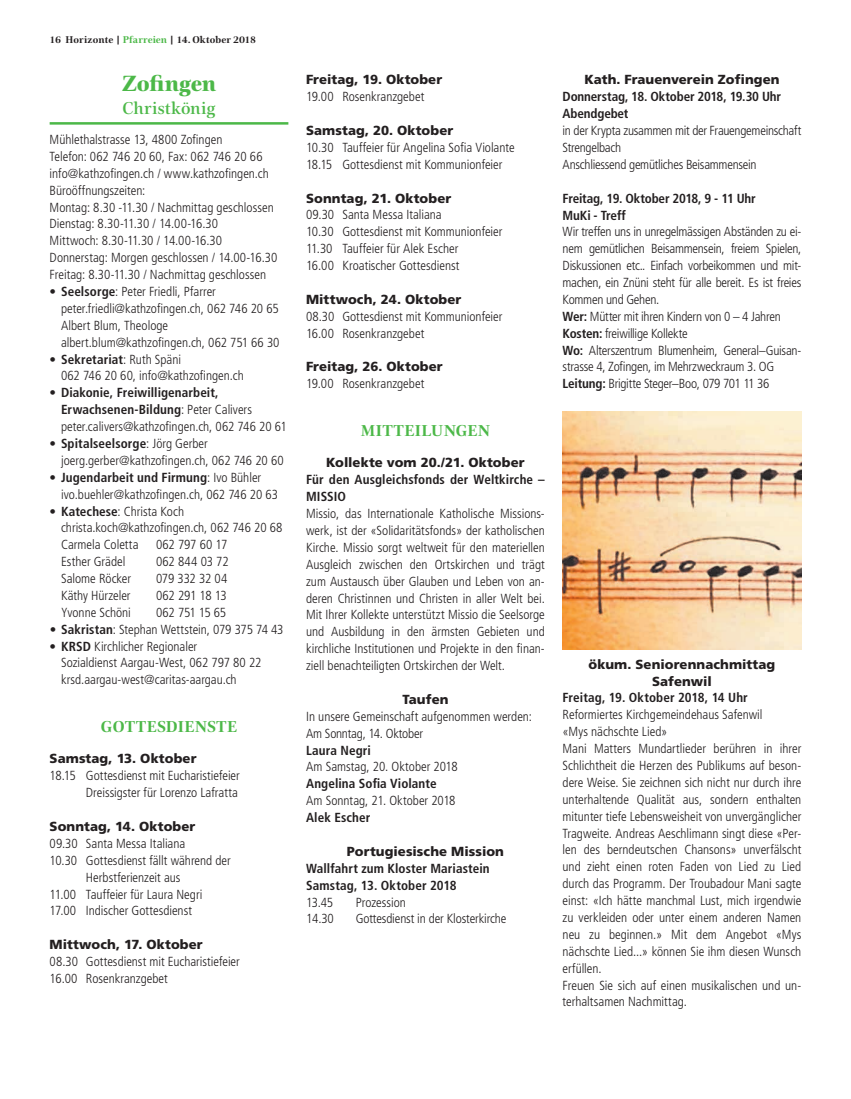
<style>
.page{position:relative;width:851px;height:1099px;background:#fff}
.page>*{position:absolute;margin:0;border:0;box-sizing:border-box;transform-origin:0 0}
.t1{font:800 22.5px "Civita";letter-spacing:-.01em;color:#4cb848}
.t2{font:500 17.5px "Civita";color:#4cb848}
.t3{font:700 16.12px "Civita";letter-spacing:.02em;color:#4cb848}
.t4{font:300 condensed 13.12px/16.9px "Frutiger LT Std";color:#231f20}
.t5{font:300 condensed 13.12px/16.9px "Frutiger LT Std";letter-spacing:-.02em;color:#231f20}
.t6{font:900 13.12px/16.9px "Frutiger LT Std";letter-spacing:.005em;color:#231f20;text-align:center}
.t7{font:700 condensed 13.12px/16.9px "Frutiger LT Std";letter-spacing:.005em;color:#231f20}
.t8{font:700 condensed 13.12px/16.9px "Frutiger LT Std";letter-spacing:-.015em;color:#231f20}
.t9{font:300 condensed 13.12px "Frutiger LT Std";letter-spacing:-.025em;color:#231f20}
.t10{font:700 10px "Civita";letter-spacing:.005em;color:#231f20}
.s1{color:#4cb848}
.s2{font-weight:700}
</style>
<div class="page">
<hr style="left:50px;top:122px;width:238px;height:3px;background:#4cb848">
<img style="left:562px;top:411px;width:239px;height:239px">
<p class="t10" style="left:50px;top:33px;width:208px">16 Horizonte | <span class="s1">Pfarreien</span> | 14. Oktober 2018</p>
<h1 class="t1" style="left:122px;top:68px;width:96px">Zofingen</h1>
<h2 class="t2" style="left:122px;top:96px;width:95px">Christkönig</h2>
<p class="t4" style="left:50px;top:131px;width:229px">Mühlethalstrasse 13, 4800 Zofingen<br>Telefon: 062 746 20 60, Fax: 062 746 20 66 info@kathzofingen.ch / www.kathzofingen.ch Büroöffnungszeiten:<br>Montag: 8.30 -11.30 / Nachmittag geschlossen Dienstag: 8.30-11.30 / 14.00-16.30<br>Mittwoch: 8.30-11.30 / 14.00-16.30<br>Donnerstag: Morgen geschlossen / 14.00-16.30<br>Freitag: 8.30-11.30 / Nachmittag geschlossen</p>
<p class="t4" style="left:61px;top:283px;width:220px;text-indent:-11px">• <span class="s2">Seelsorge</span>: Peter Friedli, Pfarrer peter.friedli@kathzofingen.ch, 062 746 20 65<br>Albert Blum, Theologe albert.blum@kathzofingen.ch, 062 751 66 30</p>
<p class="t4" style="left:61px;top:351px;width:184px;text-indent:-11px">• <span class="s2">Sekretariat</span>: Ruth Späni<br>062 746 20 60, info@kathzofingen.ch</p>
<p class="t4" style="left:61px;top:384px;width:227px;text-indent:-11px">• <span class="s2">Diakonie, Freiwilligenarbeit,<br>Erwachsenen-Bildung</span>: Peter Calivers peter.calivers@kathzofingen.ch, 062 746 20 61</p>
<p class="t4" style="left:61px;top:435px;width:224px;text-indent:-11px">• <span class="s2">Spitalseelsorge</span>: Jörg Gerber joerg.gerber@kathzofingen.ch, 062 746 20 60</p>
<p class="t4" style="left:61px;top:469px;width:218px;text-indent:-11px">• <span class="s2">Jugendarbeit und Firmung</span>: Ivo Bühler ivo.buehler@kathzofingen.ch, 062 746 20 63</p>
<p class="t4" style="left:61px;top:502px;width:223px;text-indent:-11px">• <span class="s2">Katechese</span>: Christa Koch christa.koch@kathzofingen.ch, 062 746 20 68<br>Carmela Coletta</p>
<p class="t4" style="left:156px;top:536px;width:73px">062 797 60 17</p>
<p class="t4" style="left:61px;top:553px;width:66px">Esther Grädel</p>
<p class="t4" style="left:156px;top:553px;width:74px">062 844 03 72</p>
<p class="t4" style="left:61px;top:570px;width:72px">Salome Röcker</p>
<p class="t5" style="left:156px;top:570px;width:73px">079 332 32 04</p>
<p class="t4" style="left:61px;top:587px;width:71px">Käthy Hürzeler</p>
<p class="t9" style="left:156px;top:588px;width:72px">062 291 18 13</p>
<p class="t4" style="left:61px;top:604px;width:71px">Yvonne Schöni</p>
<p class="t5" style="left:156px;top:604px;width:72px">062 751 15 65</p>
<p class="t4" style="left:50px;top:621px;width:235px">• <span class="s2">Sakristan</span>: Stephan Wettstein, 079 375 74 43</p>
<p class="t4" style="left:61px;top:637px;width:202px;text-indent:-11px">• <span class="s2">KRSD</span> Kirchlicher Regionaler<br>Sozialdienst Aargau-West, 062 797 80 22 krsd.aargau-west@caritas-aargau.ch</p>
<p class="t3" style="left:101px;top:716px;width:138px">GOTTESDIENSTE</p>
<p class="t6" style="left:50px;top:750px;width:148px">Samstag, 13. Oktober</p>
<p class="t4" style="left:50px;top:767px;width:192px;text-align:right">18.15 Gottesdienst mit Eucharistiefeier<br>Dreissigster für Lorenzo Lafratta</p>
<p class="t6" style="left:50px;top:818px;width:147px">Sonntag, 14. Oktober</p>
<p class="t4" style="left:50px;top:835px;width:137px">09.30 Santa Messa Italiana</p>
<p class="t4" style="left:50px;top:852px;width:183px">10.30 Gottesdienst fällt während der</p>
<p class="t4" style="left:86px;top:868px;width:96px">Herbstferienzeit aus</p>
<p class="t4" style="left:50px;top:885px;width:154px">11.00 Tauffeier für Laura Negri</p>
<p class="t4" style="left:50px;top:902px;width:144px">17.00 Indischer Gottesdienst</p>
<p class="t6" style="left:50px;top:936px;width:154px">Mittwoch, 17. Oktober</p>
<p class="t4" style="left:50px;top:953px;width:192px">08.30 Gottesdienst mit Eucharistiefeier<br>16.00 Rosenkranzgebet</p>
<p class="t6" style="left:306px;top:71px;width:138px">Freitag, 19. Oktober</p>
<p class="t4" style="left:306px;top:88px;width:120px">19.00 Rosenkranzgebet</p>
<p class="t6" style="left:306px;top:122px;width:149px">Samstag, 20. Oktober</p>
<p class="t4" style="left:306px;top:139px;width:210px">10.30 Tauffeier für Angelina Sofia Violante<br>18.15 Gottesdienst mit Kommunionfeier</p>
<p class="t6" style="left:306px;top:189px;width:147px">Sonntag, 21. Oktober</p>
<p class="t4" style="left:306px;top:207px;width:198px">09.30 Santa Messa Italiana<br>10.30 Gottesdienst mit Kommunionfeier 11.30 Tauffeier für Alek Escher<br>16.00 Kroatischer Gottesdienst</p>
<p class="t6" style="left:306px;top:291px;width:157px">Mittwoch, 24. Oktober</p>
<p class="t4" style="left:306px;top:308px;width:198px">08.30 Gottesdienst mit Kommunionfeier<br>16.00 Rosenkranzgebet</p>
<p class="t6" style="left:306px;top:358px;width:138px">Freitag, 26. Oktober</p>
<p class="t4" style="left:306px;top:375px;width:120px">19.00 Rosenkranzgebet</p>
<p class="t3" style="left:360px;top:420px;width:131px">MITTEILUNGEN</p>
<p class="t6" style="left:326px;top:454px;width:200px">Kollekte vom 20./21. Oktober</p>
<p class="t7" style="left:306px;top:471px;width:240px">Für den Ausgleichsfonds der Weltkirche –<br>MISSIO</p>
<p class="t4" style="left:306px;top:505px;width:240px;text-align:justify">Missio, das Internationale Katholische Missions&shy;werk, ist der «Solidaritätsfonds» der katholischen Kirche. Missio sorgt weltweit für den materiellen Ausgleich zwischen den Ortskirchen und trägt zum Austausch über Glauben und Leben von an&shy;deren Christinnen und Christen in aller Welt bei.<br>Mit Ihrer Kollekte unterstützt Missio die Seelsorge und Ausbildung in den ärmsten Gebieten und kirchliche Institutionen und Projekte in den finan&shy;ziell benachteiligten Ortskirchen der Welt.</p>
<p class="t6" style="left:402px;top:690px;width:48px">Taufen</p>
<p class="t4" style="left:306px;top:708px;width:227px">In unsere Gemeinschaft aufgenommen werden:<br>Am Sonntag, 14. Oktober</p>
<p class="t7" style="left:306px;top:741px;width:66px">Laura Negri</p>
<p class="t4" style="left:306px;top:758px;width:153px">Am Samstag, 20. Oktober 2018</p>
<p class="t7" style="left:306px;top:775px;width:132px">Angelina Sofia Violante</p>
<p class="t4" style="left:306px;top:792px;width:151px">Am Sonntag, 21. Oktober 2018</p>
<p class="t7" style="left:306px;top:809px;width:66px">Alek Escher</p>
<p class="t6" style="left:347px;top:842px;width:158px">Portugiesische Mission</p>
<p class="t7" style="left:306px;top:859px;width:185px">Wallfahrt zum Kloster Mariastein<br>Samstag, 13. Oktober 2018</p>
<p class="t4" style="left:306px;top:893px;width:29px">13.45</p>
<p class="t4" style="left:356px;top:893px;width:52px">Prozession</p>
<p class="t4" style="left:306px;top:910px;width:29px">14.30</p>
<p class="t4" style="left:356px;top:910px;width:152px">Gottesdienst in der Klosterkirche</p>
<p class="t6" style="left:584px;top:71px;width:197px">Kath. Frauenverein Zofingen</p>
<p class="t8" style="left:562px;top:88px;width:220px">Donnerstag, 18. Oktober 2018, 19.30 Uhr<br>Abendgebet</p>
<p class="t5" style="left:562px;top:122px;width:240px">in der Krypta zusammen mit der Frauengemeinschaft<br>Strengelbach<br>Anschliessend gemütliches Beisammensein</p>
<p class="t8" style="left:562px;top:190px;width:195px">Freitag, 19. Oktober 2018, 9 - 11 Uhr<br>MuKi - Treff</p>
<p class="t5" style="left:562px;top:223px;width:240px">Wir treffen uns in unregelmässigen Abständen zu ei&shy;nem gemütlichen Beisammensein, freiem Spielen, Diskussionen etc.. Einfach vorbeikommen und mit&shy;machen, ein Znüni steht für alle bereit. Es ist freies Kommen und Gehen.<br><span class="s2">Wer:</span> Mütter mit ihren Kindern von 0 – 4 Jahren <span class="s2">Kosten:</span> freiwillige Kollekte<br><span class="s2">Wo:</span> Alterszentrum Blumenheim, General–Guisan&shy;strasse 4, Zofingen, im Mehrzweckraum 3. OG <span class="s2">Leitung:</span> Brigitte Steger–Boo, 079 701 11 36</p>
<p class="t6" style="left:588px;top:655px;width:188px">ökum. Seniorennachmittag<br>Safenwil</p>
<p class="t7" style="left:562px;top:689px;width:187px">Freitag, 19. Oktober 2018, 14 Uhr</p>
<p class="t4" style="left:562px;top:706px;width:240px">Reformiertes Kirchgemeindehaus Safenwil<br>«Mys nächschte Lied»<br>Mani Matters Mundartlieder berühren in ihrer Schlichtheit die Herzen des Publikums auf beson&shy;dere Weise. Sie zeichnen sich nicht nur durch ihre unterhaltende Qualität aus, sondern enthalten mitunter tiefe Lebensweisheit von unvergänglicher Tragweite. Andreas Aeschlimann singt diese «Per&shy;len des berndeutschen Chansons» unverfälscht und zieht einen roten Faden von Lied zu Lied durch das Programm. Der Troubadour Mani sagte einst: «Ich hätte manchmal Lust, mich irgendwie zu verkleiden oder unter einem anderen Namen neu zu beginnen.» Mit dem Angebot «Mys nächschte Lied...» können Sie ihm diesen Wunsch erfüllen.<br>Freuen Sie sich auf einen musikalischen und un&shy;terhaltsamen Nachmittag.</p>
</div>
